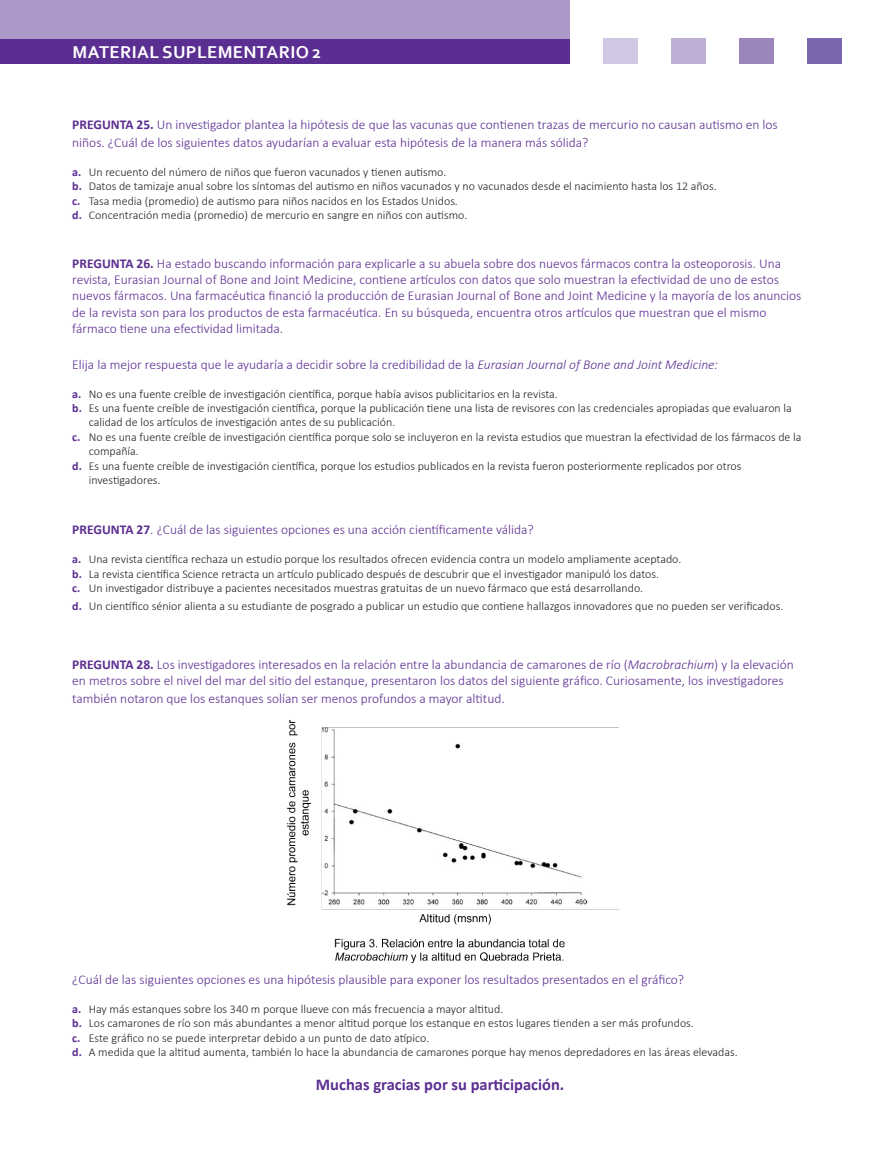
<style>
.page{position:relative;width:893px;height:1174px;background:#fff}
.page>*{position:absolute;margin:0;border:0;box-sizing:border-box;transform-origin:0 0}
.t1{font:700 18px "Corbel";letter-spacing:.02em;color:#fff}
.t2{font:700 16.5px "Calibri";color:#5b2e91}
.t3{font:300 13.5px/16.2px "Calibri";color:#5b2e91}
.t4{font:300 12px/14.4px "Calibri";color:#231f20}
.s1{font-weight:700}
.s2{font-weight:700;color:#5b2e91}
.s3{font-style:italic}
</style>
<div class="page">
<div style="left:808px;top:38px;width:34px;height:26px;background:#7a67ae"></div>
<div style="left:604px;top:38px;width:34px;height:26px;background:#d0c7e2"></div>
<div style="left:672px;top:38px;width:34px;height:26px;background:#beafd4"></div>
<div style="left:740px;top:38px;width:34px;height:26px;background:#9c85bd"></div>
<div style="left:0;top:38px;width:570px;height:26px;background:#5b2e91"></div>
<div style="left:0;top:0;width:570px;height:38px;background:#ac99c9"></div>
<img style="left:287px;top:719px;width:331px;height:245px">
<h1 class="t1" style="left:73px;top:41px;width:250px">MATERIAL SUPLEMENTARIO 2</h1>
<p class="t3" style="left:72px;top:116px;width:707px;line-height:18px"><span class="s1">PREGUNTA 25.</span> Un investigador plantea la hipótesis de que las vacunas que contienen trazas de mercurio no causan autismo en los niños. ¿Cuál de los siguientes datos ayudarían a evaluar esta hipótesis de la manera más sólida?</p>
<p class="t4" style="left:72px;top:165px;width:376px"><span class="s2">a.</span> Un recuento del número de niños que fueron vacunados y tienen autismo.</p>
<p class="t4" style="left:72px;top:179px;width:646px"><span class="s2">b.</span> Datos de tamizaje anual sobre los síntomas del autismo en niños vacunados y no vacunados desde el nacimiento hasta los 12 años.</p>
<p class="t4" style="left:72px;top:193px;width:387px"><span class="s2">c.</span> Tasa media (promedio) de autismo para niños nacidos en los Estados Unidos.</p>
<p class="t4" style="left:72px;top:208px;width:397px"><span class="s2">d.</span> Concentración media (promedio) de mercurio en sangre en niños con autismo.</p>
<p class="t3" style="left:72px;top:255px;width:731px"><span class="s1">PREGUNTA 26.</span> Ha estado buscando información para explicarle a su abuela sobre dos nuevos fármacos contra la osteoporosis. Una revista, Eurasian Journal of Bone and Joint Medicine, contiene artículos con datos que solo muestran la efectividad de uno de estos nuevos fármacos. Una farmacéutica financió la producción de Eurasian Journal of Bone and Joint Medicine y la mayoría de los anuncios de la revista son para los productos de esta farmacéutica. En su búsqueda, encuentra otros artículos que muestran que el mismo fármaco tiene una efectividad limitada.</p>
<p class="t3" style="left:72px;top:356px;width:647px">Elija la mejor respuesta que le ayudaría a decidir sobre la credibilidad de la <span class="s3">Eurasian Journal of Bone and Joint Medicine:</span></p>
<p class="t4" style="left:72px;top:386px;width:487px"><span class="s2">a.</span> No es una fuente creíble de investigación científica, porque había avisos publicitarios en la revista.</p>
<p class="t4" style="left:89px;top:400px;width:705px;text-indent:-16px"><span class="s2">b.</span> Es una fuente creíble de investigación científica, porque la publicación tiene una lista de revisores con las credenciales apropiadas que evaluaron la calidad de los artículos de investigación antes de su publicación.</p>
<p class="t4" style="left:89px;top:429px;width:714px;text-indent:-16px"><span class="s2">c.</span> No es una fuente creíble de investigación científica porque solo se incluyeron en la revista estudios que muestran la efectividad de los fármacos de la compañía.</p>
<p class="t4" style="left:89px;top:458px;width:654px;text-indent:-16px"><span class="s2">d.</span> Es una fuente creíble de investigación científica, porque los estudios publicados en la revista fueron posteriormente replicados por otros investigadores.</p>
<p class="t3" style="left:72px;top:521px;width:463px"><span class="s1">PREGUNTA 27</span>. ¿Cuál de las siguientes opciones es una acción científicamente válida?</p>
<p class="t4" style="left:72px;top:552px;width:611px"><span class="s2">a.</span> Una revista científica rechaza un estudio porque los resultados ofrecen evidencia contra un modelo ampliamente aceptado.</p>
<p class="t4" style="left:72px;top:566px;width:588px"><span class="s2">b.</span> La revista científica Science retracta un artículo publicado después de descubrir que el investigador manipuló los datos.</p>
<p class="t4" style="left:72px;top:580px;width:572px"><span class="s2">c.</span> Un investigador distribuye a pacientes necesitados muestras gratuitas de un nuevo fármaco que está desarrollando.</p>
<p class="t4" style="left:72px;top:598px;width:712px"><span class="s2">d.</span> Un científico sénior alienta a su estudiante de posgrado a publicar un estudio que contiene hallazgos innovadores que no pueden ser verificados.</p>
<p class="t3" style="left:72px;top:656px;width:723px"><span class="s1">PREGUNTA 28.</span> Los investigadores interesados en la relación entre la abundancia de camarones de río (<span class="s3">Macrobrachium</span>) y la elevación en metros sobre el nivel del mar del sitio del estanque, presentaron los datos del siguiente gráfico. Curiosamente, los investigadores</p>
<p class="t3" style="left:72px;top:690px;width:434px">también notaron que los estanques solían ser menos profundos a mayor altitud.</p>
<p class="t3" style="left:72px;top:971px;width:613px">¿Cuál de las siguientes opciones es una hipótesis plausible para exponer los resultados presentados en el gráfico?</p>
<p class="t4" style="left:72px;top:1001px;width:433px"><span class="s2">a.</span> Hay más estanques sobre los 340 m porque llueve con más frecuencia a mayor altitud.</p>
<p class="t4" style="left:72px;top:1015px;width:623px"><span class="s2">b.</span> Los camarones de río son más abundantes a menor altitud porque los estanque en estos lugares tienden a ser más profundos.</p>
<p class="t4" style="left:72px;top:1030px;width:359px"><span class="s2">c.</span> Este gráfico no se puede interpretar debido a un punto de dato atípico.</p>
<p class="t4" style="left:72px;top:1044px;width:667px"><span class="s2">d.</span> A medida que la altitud aumenta, también lo hace la abundancia de camarones porque hay menos depredadores en las áreas elevadas.</p>
<p class="t2" style="left:316px;top:1073px;width:250px">Muchas gracias por su participación.</p>
</div>
